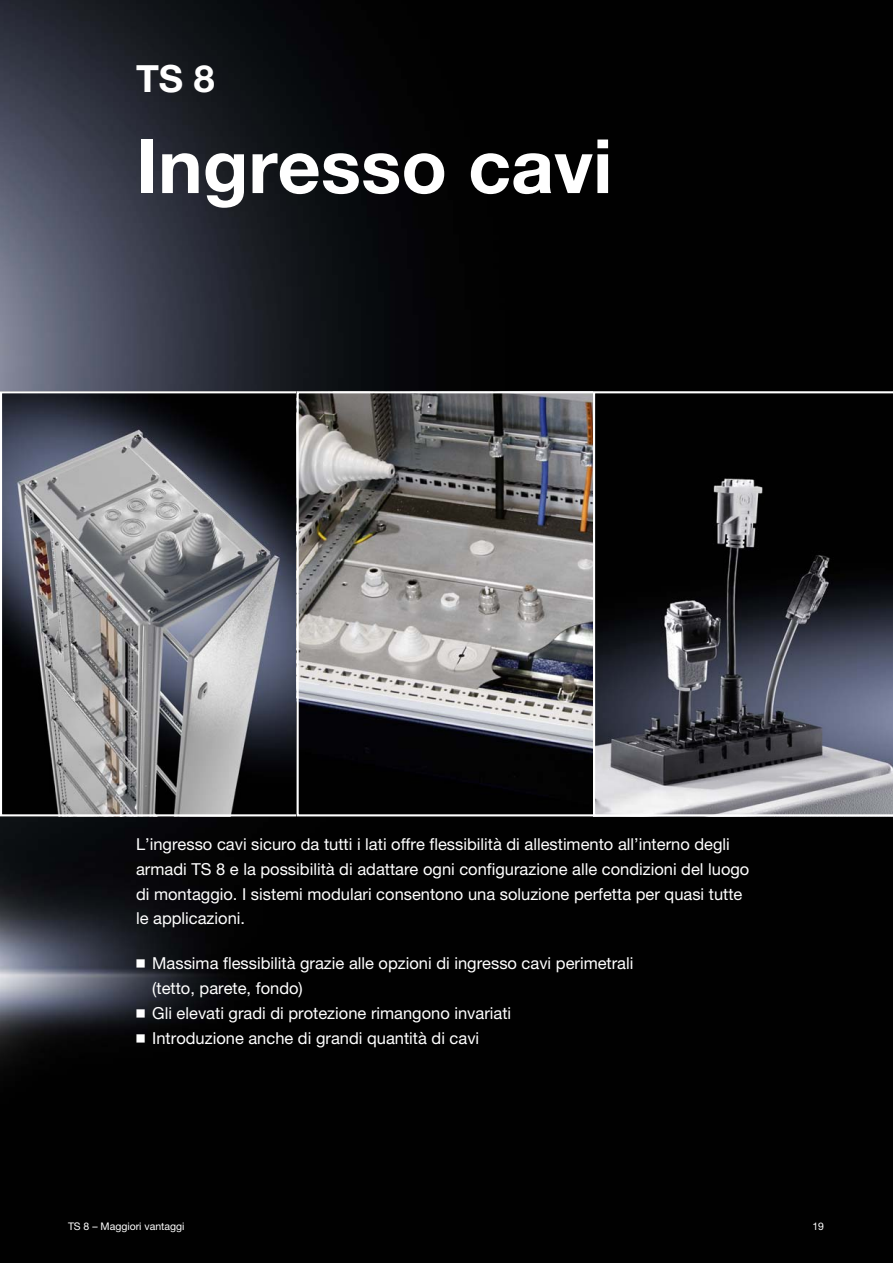
<style>
.page{position:relative;width:893px;height:1263px;background:#fff}
.page>*{position:absolute;margin:0;border:0;box-sizing:border-box;transform-origin:0 0}
.t1{font:700 75px "Neue Helvetica For Rittal";color:#fff}
.t2{font:700 37.5px "Neue Helvetica For Rittal";color:#fff}
.t3{font:16.5px/24.8px "Neue Helvetica For Rittal";color:#fff}
.t4{font:10.5px "Neue Helvetica For Rittal";color:#fff}
.s1{font-weight:300}
</style>
<div class="page">
<img style="left:0;top:0;width:893px;height:1263px">
<img style="left:3px;top:394px;width:293px;height:419px">
<div style="left:0;top:391px;width:299px;height:425px;border:2px solid #fff"></div>
<img style="left:300px;top:394px;width:292px;height:419px">
<div style="left:297px;top:391px;width:298px;height:425px;border:2px solid #fff"></div>
<svg style="left:593px;top:391px;width:300px;height:425px;background:#37383d"></svg>
<h2 class="t2" style="left:136px;top:66px;width:80px">TS 8</h2>
<h1 class="t1" style="left:136px;top:140px;width:478px">Ingresso cavi</h1>
<p class="t3" style="left:136px;top:834px;width:615px">L’ingresso cavi sicuro da tutti i lati offre flessibilità di allestimento all’interno degli armadi TS 8 e la possibilità di adattare ogni configurazione alle condizioni del luogo di montaggio. I sistemi modulari consentono una soluzione perfetta per quasi tutte le applicazioni.</p>
<p class="t3" style="left:136px;top:953px;width:499px"><span class="s1">◾</span> Massima flessibilità grazie alle opzioni di ingresso cavi perimetrali</p>
<p class="t3" style="left:152px;top:978px;width:152px">(tetto, parete, fondo)</p>
<p class="t3" style="left:136px;top:1003px;width:377px"><span class="s1">◾</span> Gli elevati gradi di protezione rimangono invariati</p>
<p class="t3" style="left:136px;top:1027px;width:345px"><span class="s1">◾</span> Introduzione anche di grandi quantità di cavi</p>
<p class="t4" style="left:68px;top:1222px;width:118px">TS 8 – Maggiori vantaggi</p>
<p class="t4" style="left:812px;top:1222px;width:13px">19</p>
</div>
